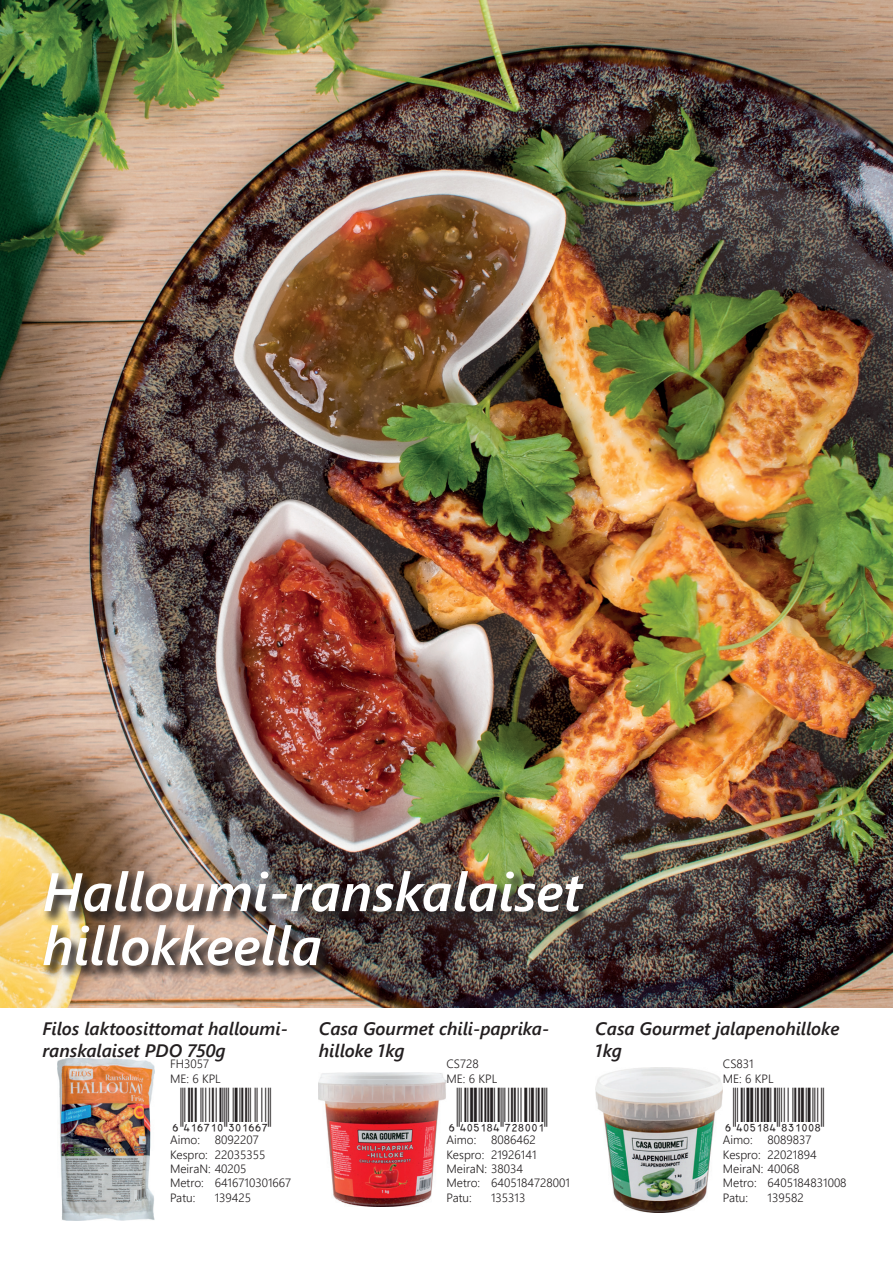
<style>
.page{position:relative;width:893px;height:1263px;background:#fff}
.page>*{position:absolute;margin:0;border:0;box-sizing:border-box;transform-origin:0 0}
.t1{font:italic 600 54px/54px "Segoe UI";color:#fff}
.t2{font:italic 600 18px/21.6px "Segoe UI";color:#231f20}
.t3{font:300 12px/14.4px "Segoe UI";color:#231f20}
</style>
<div class="page">
<img style="left:0;top:0;width:893px;height:1008px">
<div style="left:42px;top:869px;width:555px;height:111px;background:#231f20;opacity:.75"></div>
<img style="left:58px;top:1059px;width:97px;height:161px">
<img style="left:319px;top:1072px;width:127px;height:134px">
<img style="left:595px;top:1067px;width:128px;height:145px">
<h1 class="t1" style="left:43px;top:856px;width:541px">Halloumi-ranskalaiset hillokkeella</h1>
<h2 class="t2" style="left:43px;top:1015px;width:247px">Filos laktoosittomat halloumi&shy;ranskalaiset PDO 750g</h2>
<p class="t3" style="left:170px;top:1055px;width:52px;line-height:15px">FH3057<br>ME: 6 KPL</p>
<p class="t3" style="left:170px;top:1131px;width:123px">Aimo: 8092207<br>Kespro: 22035355<br>MeiraN: 40205<br>Metro: 6416710301667<br>Patu:</p>
<p class="t3" style="left:215px;top:1189px;width:38px">139425</p>
<h2 class="t2" style="left:319px;top:1015px;width:232px">Casa Gourmet chili-paprika&shy;hilloke 1kg</h2>
<p class="t3" style="left:446px;top:1055px;width:52px;line-height:15px">CS728<br>ME: 6 KPL</p>
<p class="t3" style="left:446px;top:1131px;width:125px">Aimo: 8086462<br>Kespro: 21926141<br>MeiraN: 38034<br>Metro: 6405184728001<br>Patu:</p>
<p class="t3" style="left:491px;top:1189px;width:36px">135313</p>
<h2 class="t2" style="left:595px;top:1015px;width:246px">Casa Gourmet jalapenohilloke<br>1kg</h2>
<p class="t3" style="left:723px;top:1055px;width:52px;line-height:15px">CS831<br>ME: 6 KPL</p>
<p class="t3" style="left:723px;top:1131px;width:125px">Aimo: 8089837<br>Kespro: 22021894<br>MeiraN: 40068<br>Metro: 6405184831008<br>Patu:</p>
<p class="t3" style="left:767px;top:1189px;width:38px">139582</p>
</div>
